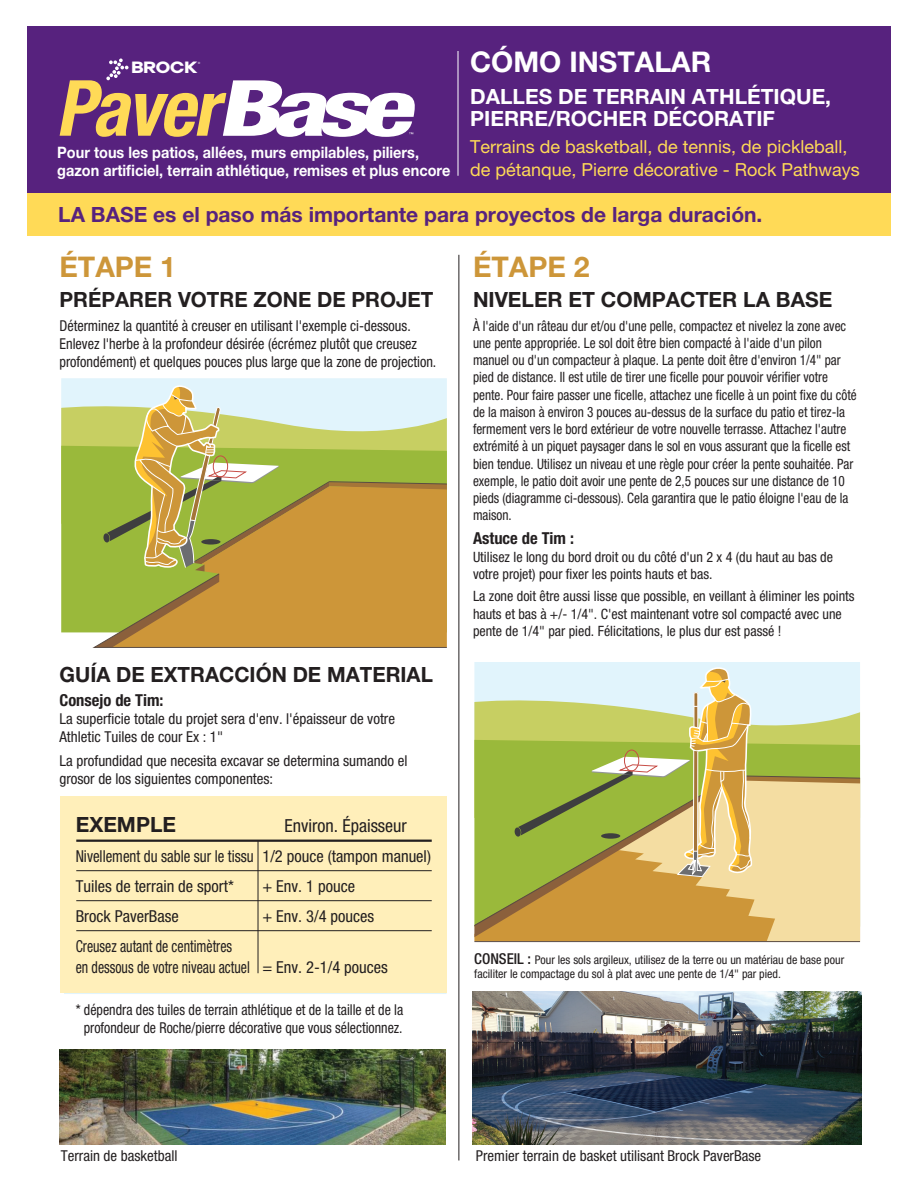
<style>
.page{position:relative;width:918px;height:1188px;background:#fff}
.page>*{position:absolute;margin:0;border:0;box-sizing:border-box;transform-origin:0 0}
.t1{font:italic 700 condensed 77.55px "Helvetica Neue";color:#ffda57}
.t2{font:700 28.5px "Helvetica Neue LT Std";color:#fff}
.t3{font:700 28.5px "Helvetica Neue LT Std";color:#cd9639}
.t4{font:700 21px "Helvetica Neue LT Std";color:#231f20}
.t5{font:700 21px "Helvetica Neue LT Std";color:#57227e}
.t6{font:700 21px/22.5px "Helvetica Neue LT Std";color:#fff}
.t7{font:18px/22.5px "Helvetica Neue LT Std";color:#ffda57}
.t8{font:condensed 18px "Helvetica Neue LT Std";color:#231f20}
.t9{font:condensed 16.5px/30px "Helvetica Neue LT Std";color:#231f20;scale:.9 1}
.t10{font:condensed 16.5px/21px "Helvetica Neue LT Std";color:#231f20;scale:.84 1}
.t11{font:condensed 16.5px "Helvetica Neue LT Std";color:#231f20}
.t12{font:700 condensed 16.5px "Helvetica Neue LT Std";color:#231f20}
.t13{font:16.35px "Soin Sans Pro Headline";color:#fff;scale:1.17 1}
.t14{font:700 15.75px/18px "Helvetica Neue LT Std";color:#fff;scale:.92 1}
.t15{font:condensed 15px/18px "Helvetica Neue LT Std";color:#231f20}
.t16{font:condensed 15px/18px "Helvetica Neue LT Std";color:#231f20;scale:.95 1}
.t17{font:condensed 15px/18px "Helvetica Neue LT Std";color:#231f20;text-align:center;scale:.93 1}
.t18{font:condensed 14.25px/17.2px "Helvetica Neue LT Std";color:#231f20;scale:.93 1}
.t19{font:condensed 14.25px/17.2px "Helvetica Neue LT Std";color:#231f20}
.t20{font:condensed 12px/13.5px "Helvetica Neue LT Std";color:#231f20}
.t21{font:3px "Soin Sans Pro";color:#fff}
.s1{font-weight:800;color:#fff}
.s2{font-weight:500;font-size:15px}
</style>
<div class="page">
<div style="left:27px;top:98px;width:863px;height:137px;background:#ffda57"></div>
<div style="left:27px;top:26px;width:863px;height:167px;background:#57227e"></div>
<hr style="left:459px;top:255px;width:1px;height:905px;background:#231f20">
<img style="left:473px;top:992px;width:389px;height:152px">
<img style="left:60px;top:1049px;width:385px;height:95px">
<div style="left:61px;top:378px;width:386px;height:87px;background:#e1f4fc"></div>
<svg style="left:61px;top:406px;width:33px;height:40px"></svg>
<div style="left:61px;top:446px;width:33px;height:186px;background:#9ab93b"></div>
<svg style="left:94px;top:385px;width:353px;height:262px;background:#c0b15b"></svg>
<div style="left:474px;top:662px;width:386px;height:97px;background:#e1f4fc"></div>
<svg style="left:474px;top:665px;width:386px;height:277px"></svg>
<div style="left:60px;top:796px;width:387px;height:196px;background:#ffefba"></div>
<hr style="left:76px;top:840px;width:356px;height:2px;background:#231f20">
<hr style="left:76px;top:870px;width:356px;height:1px;background:#231f20">
<hr style="left:258px;top:840px;width:1px;height:133px;background:#231f20">
<hr style="left:76px;top:900px;width:356px;height:1px;background:#231f20">
<hr style="left:76px;top:930px;width:356px;height:1px;background:#231f20">
<svg style="left:106px;top:59px;width:23px;height:21px"></svg>
<hr style="left:458px;top:51px;width:1px;height:125px;background:#fff">
<p class="t13" style="left:131px;top:53px;width:58px">BROCK</p>
<p class="t21" style="left:198px;top:61px;width:4px">®</p>
<h1 class="t1" style="left:56px;top:61px;width:375px">Paver<span class="s1">Base</span></h1>
<p class="t14" style="left:57px;top:143px;width:429px">Pour tous les patios, allées, murs empilables, piliers, gazon artificiel, terrain athlétique, remises et plus encore</p>
<h2 class="t2" style="left:470px;top:45px;width:243px">CÓMO INSTALAR</h2>
<h3 class="t6" style="left:470px;top:85px;width:362px">DALLES DE TERRAIN ATHLÉTIQUE,<br>PIERRE/ROCHER DÉCORATIF</h3>
<p class="t7" style="left:470px;top:135px;width:391px">Terrains de basketball, de tennis, de pickleball, de pétanque, Pierre décorative - Rock Pathways</p>
<h3 class="t5" style="left:58px;top:202px;width:706px">LA BASE es el paso más importante para proyectos de larga duración.</h3>
<h2 class="t3" style="left:59px;top:249px;width:118px">ÉTAPE 1</h2>
<h3 class="t4" style="left:59px;top:286px;width:375px">PRÉPARER VOTRE ZONE DE PROJET</h3>
<p class="t16" style="left:59px;top:316px;width:398px">Déterminez la quantité à creuser en utilisant l'exemple ci-dessous.<br>Enlevez l'herbe à la profondeur désirée (écrémez plutôt que creusez profondément) et quelques pouces plus large que la zone de projection.</p>
<h3 class="t4" style="left:59px;top:661px;width:375px">GUÍA DE EXTRACCIÓN DE MATERIAL</h3>
<p class="t12" style="left:59px;top:690px;width:106px">Consejo de Tim:</p>
<p class="t15" style="left:59px;top:709px;width:337px">La superficie totale du projet sera d'env. l'épaisseur de votre<br>Athletic Tuiles de cour Ex : 1"</p>
<p class="t15" style="left:59px;top:751px;width:350px">La profundidad que necesita excavar se determina sumando el grosor de los siguientes componentes:</p>
<h3 class="t4" style="left:76px;top:812px;width:102px">EXEMPLE</h3>
<p class="t8" style="left:284px;top:815px;width:124px">Environ. Épaisseur</p>
<p class="t9" style="left:76px;top:841px;width:396px">Nivellement du sable sur le tissu 1/2 pouce (tampon manuel)<br>Tuiles de terrain de sport*</p>
<p class="t11" style="left:262px;top:877px;width:94px">+ Env. 1 pouce</p>
<p class="t11" style="left:76px;top:907px;width:105px">Brock PaverBase</p>
<p class="t11" style="left:262px;top:907px;width:113px">+ Env. 3/4 pouces</p>
<p class="t10" style="left:76px;top:936px;width:373px">Creusez autant de centimètres<br>en dessous de votre niveau actuel = Env. 2-1/4 pouces</p>
<p class="t17" style="left:76px;top:1001px;width:354px">* dépendra des tuiles de terrain athlétique et de la taille et de la profondeur de Roche/pierre décorative que vous sélectionnez.</p>
<h2 class="t3" style="left:473px;top:249px;width:118px">ÉTAPE 2</h2>
<h3 class="t4" style="left:473px;top:286px;width:361px">NIVELER ET COMPACTER LA BASE</h3>
<p class="t18" style="left:473px;top:317px;width:414px">À l'aide d'un râteau dur et/ou d'une pelle, compactez et nivelez la zone avec une pente appropriée. Le sol doit être bien compacté à l'aide d'un pilon manuel ou d'un compacteur à plaque. La pente doit être d'environ 1/4" par pied de distance. Il est utile de tirer une ficelle pour pouvoir vérifier votre pente. Pour faire passer une ficelle, attachez une ficelle à un point fixe du côté de la maison à environ 3 pouces au-dessus de la surface du patio et tirez-la fermement vers le bord extérieur de votre nouvelle terrasse. Attachez l'autre extrémité à un piquet paysager dans le sol en vous assurant que la ficelle est bien tendue. Utilisez un niveau et une règle pour créer la pente souhaitée. Par exemple, le patio doit avoir une pente de 2,5 pouces sur une distance de 10 pieds (diagramme ci-dessous). Cela garantira que le patio éloigne l'eau de la maison.</p>
<p class="t12" style="left:473px;top:528px;width:103px">Astuce de Tim :</p>
<p class="t19" style="left:473px;top:548px;width:361px">Utilisez le long du bord droit ou du côté d'un 2 x 4 (du haut au bas de votre projet) pour fixer les points hauts et bas.</p>
<p class="t19" style="left:473px;top:588px;width:383px">La zone doit être aussi lisse que possible, en veillant à éliminer les points hauts et bas à +/- 1/4". C'est maintenant votre sol compacté avec une pente de 1/4" par pied. Félicitations, le plus dur est passé !</p>
<p class="t20" style="left:474px;top:953px;width:372px"><span class="s2">CONSEIL :</span> Pour les sols argileux, utilisez de la terre ou un matériau de base pour faciliter le compactage du sol à plat avec une pente de 1/4" par pied.</p>
<p class="t15" style="left:61px;top:1147px;width:118px">Terrain de basketball</p>
<p class="t15" style="left:476px;top:1147px;width:287px">Premier terrain de basket utilisant Brock PaverBase</p>
</div>
